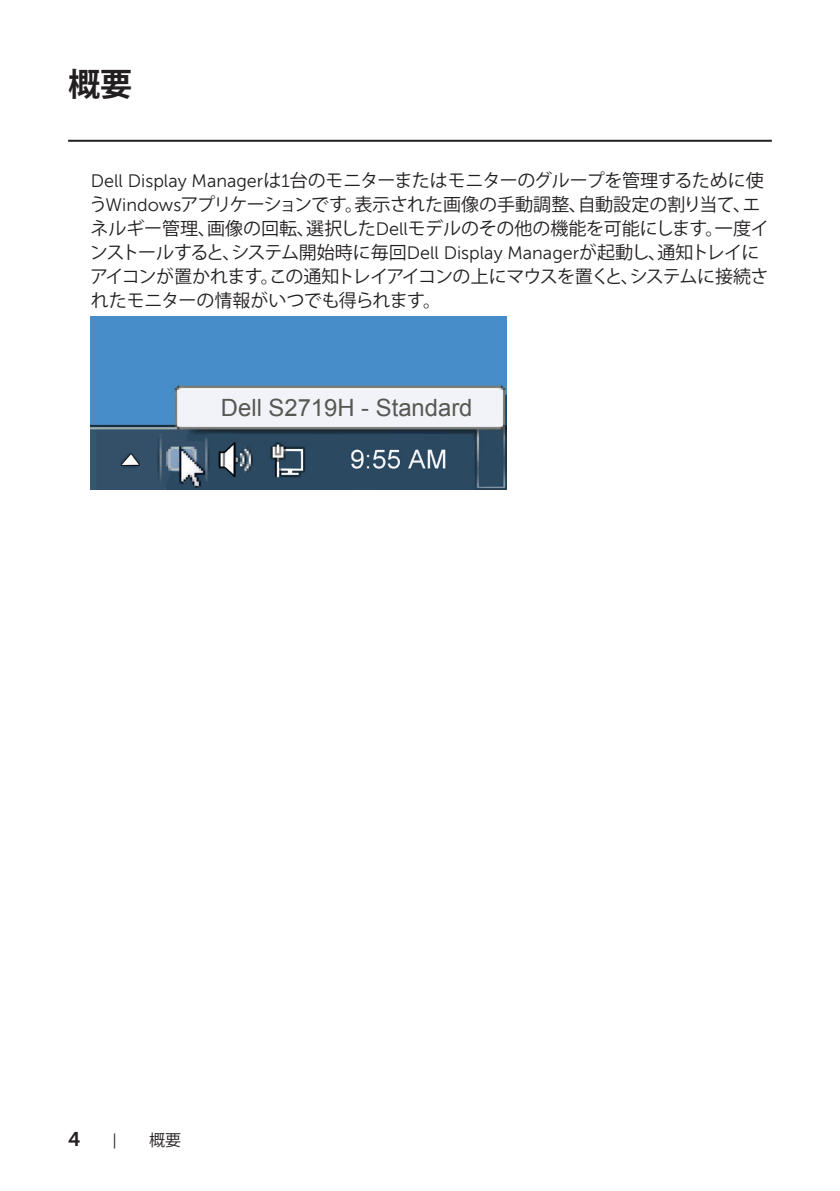
<style>
.page{position:relative;width:840px;height:1191px;background:#fff}
.page>*{position:absolute;margin:0;border:0;box-sizing:border-box;transform-origin:0 0}
.Head_1{font:700 32px "Koz Go Pro";color:#231f20}
.t1{font:23.8px "Arial";color:#585853}
.Paragraph{font:18px/24px "Koz Go Pro";letter-spacing:-.02em;color:#231f20}
.t2{font:16px "Koz Go Pro";color:#231f20}
.s1{font-family:"Museo Sans For Dell"}
.s2{font-family:"Museo Sans For Dell";font-weight:700;font-size:20px}
</style>
<div class="page">
<hr style="left:68px;top:140px;width:703px;height:2px;background:#231f20">
<img style="left:91px;top:317px;width:415px;height:173px">
<div style="left:183px;top:394px;width:309px;height:28px;background:#f2f3f8"></div>
<p class="Head_1" style="left:68px;top:64px;width:65px">概要</p>
<p class="Paragraph" style="left:89px;top:169px;width:680px"><span class="s1">Dell Display Manager</span>は<span class="s1">1</span>台のモニターまたはモニターのグループを管理するために使う<span class="s1">Windows</span>アプリケーションです。表示された画像の手動調整、自動設定の割り当て、エネルギー管理、画像の回転、選択した<span class="s1">Dell</span>モデルのその他の機能を可能にします。一度インストールすると、システム開始時に毎回<span class="s1">Dell Display Manager</span>が起動し、通知トレイにアイコンが置かれます。この通知トレイアイコンの上にマウスを置くと、システムに接続されたモニターの情報がいつでも得られます。</p>
<p class="t1" style="left:221px;top:392px;width:253px">Dell S2719H - Standard</p>
<p class="t2" style="left:68px;top:1130px;width:114px"><span class="s2">4</span>　　<span class="s1">|</span>　　概要</p>
</div>
